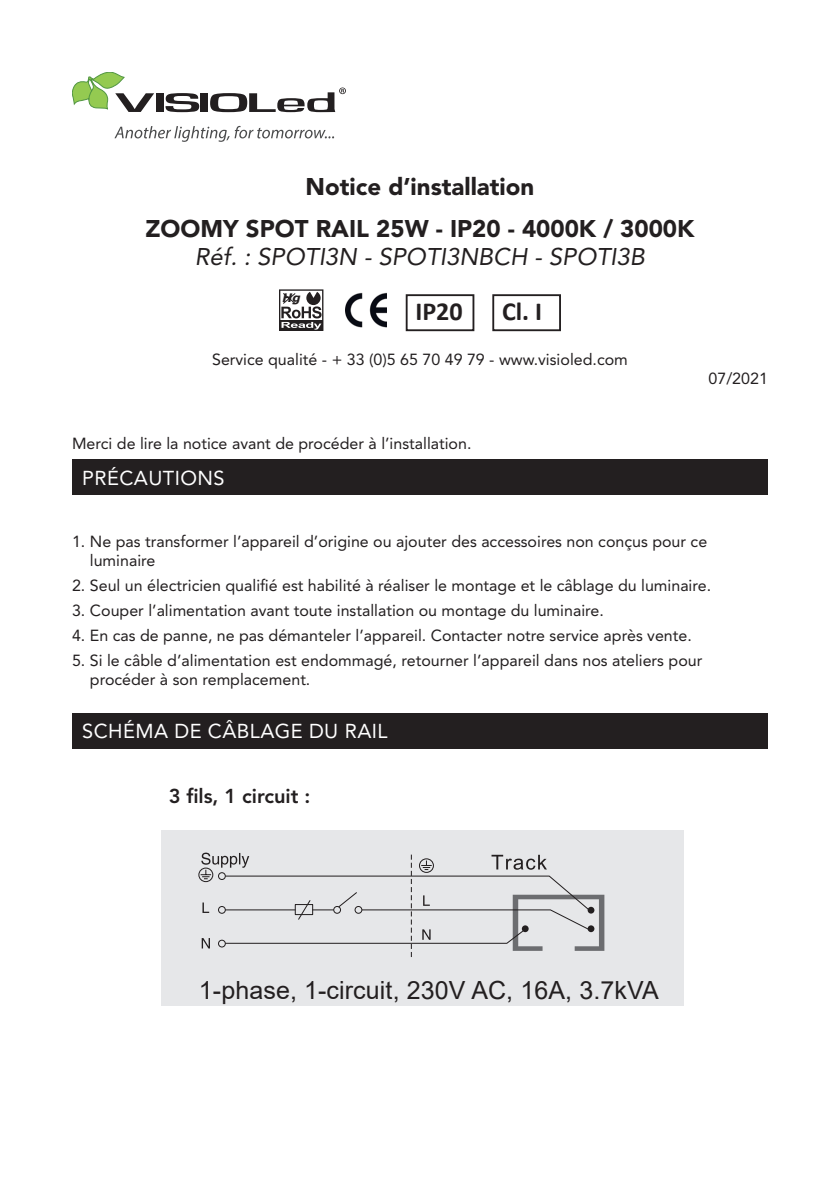
<style>
.page{position:relative;width:840px;height:1191px;background:#fff}
.page>*{position:absolute;margin:0;border:0;box-sizing:border-box;transform-origin:0 0}
.t1{font:700 28.6px "Arial";color:#231f20}
.t2{font:700 26px "Calibri";color:#231f20}
.t3{font:25px "Arial";letter-spacing:.005em;color:#231f20}
.t4{font:900 24px/41.8px "Avenir LT Std";color:#231f20;text-align:center}
.t5{font:italic 24px "Avenir LT Std";color:#231f20}
.t6{font:20px "Avenir LT Std";letter-spacing:.02em;color:#fff}
.t7{font:800 20px "Avenir LT Std";color:#231f20}
.t8{font:16px/19.2px "Avenir LT Std";color:#231f20}
.t9{font:italic 700 11.6px "Verdana";color:#231f20}
</style>
<div class="page">
<div style="left:156px;top:93px;width:8px;height:19px;background:#231f20"></div>
<svg style="left:165px;top:93px;width:34px;height:19px"></svg>
<div style="left:200px;top:93px;width:8px;height:19px;background:#231f20"></div>
<svg style="left:72px;top:72px;width:82px;height:40px"></svg>
<svg style="left:210px;top:88px;width:136px;height:24px"></svg>
<svg style="left:114px;top:126px;width:220px;height:16px"></svg>
<div style="left:72px;top:459px;width:695px;height:36px;background:#231f20"></div>
<div style="left:72px;top:713px;width:695px;height:35px;background:#231f20"></div>
<div style="left:161px;top:831px;width:522px;height:174px;background:#e6e7e9"></div>
<img style="left:345px;top:292px;width:41px;height:36px">
<svg style="left:279px;top:289px;width:44px;height:42px"></svg>
<div style="left:405px;top:294px;width:69px;height:37px;border:2px solid #231f20"></div>
<div style="left:492px;top:294px;width:68px;height:37px;border:2px solid #231f20"></div>
<h3 class="t4" style="left:145px;top:166px;width:550px">Notice d’installation<br>ZOOMY SPOT RAIL 25W - IP20 - 4000K / 3000K</h3>
<h3 class="t5" style="left:195px;top:243px;width:451px">Réf. : SPOTI3N - SPOTI3NBCH - SPOTI3B</h3>
<p class="t9" style="left:282px;top:290px;width:19px">Hg</p>
<h2 class="t2" style="left:415px;top:293px;width:49px">IP20</h2>
<h2 class="t2" style="left:501px;top:293px;width:41px">Cl. I</h2>
<p class="t8" style="left:212px;top:350px;width:417px">Service qualité - + 33 (0)5 65 70 49 79 - www.visioled.com</p>
<p class="t8" style="left:72px;top:434px;width:400px">Merci de lire la notice avant de procéder à l’installation.</p>
<p class="t6" style="left:82px;top:466px;width:144px">PRÉCAUTIONS</p>
<p class="t8" style="left:708px;top:369px;width:61px">07/2021</p>
<p class="t8" style="left:90px;top:532px;width:618px;text-indent:-18px">1. Ne pas transformer l’appareil d’origine ou ajouter des accessoires non conçus pour ce luminaire</p>
<p class="t8" style="left:72px;top:576px;width:640px">2. Seul un électricien qualifié est habilité à réaliser le montage et le câblage du luminaire.</p>
<p class="t8" style="left:72px;top:601px;width:533px">3. Couper l’alimentation avant toute installation ou montage du luminaire.</p>
<p class="t8" style="left:72px;top:626px;width:621px">4. En cas de panne, ne pas démanteler l’appareil. Contacter notre service après vente.</p>
<p class="t8" style="left:90px;top:651px;width:613px;text-indent:-18px">5. Si le câble d’alimentation est endommagé, retourner l’appareil dans nos ateliers pour procéder à son remplacement.</p>
<p class="t6" style="left:82px;top:720px;width:306px">SCHÉMA DE CÂBLAGE DU RAIL</p>
<h1 class="t1" style="left:171px;top:774px;width:227px">3-wires, 1-circuit</h1>
<p class="t7" style="left:169px;top:784px;width:143px">3 fils, 1 circuit :</p>
<h3 class="t3" style="left:199px;top:972px;width:461px">1-phase, 1-circuit, 230V AC, 16A, 3.7kVA</h3>
</div>
